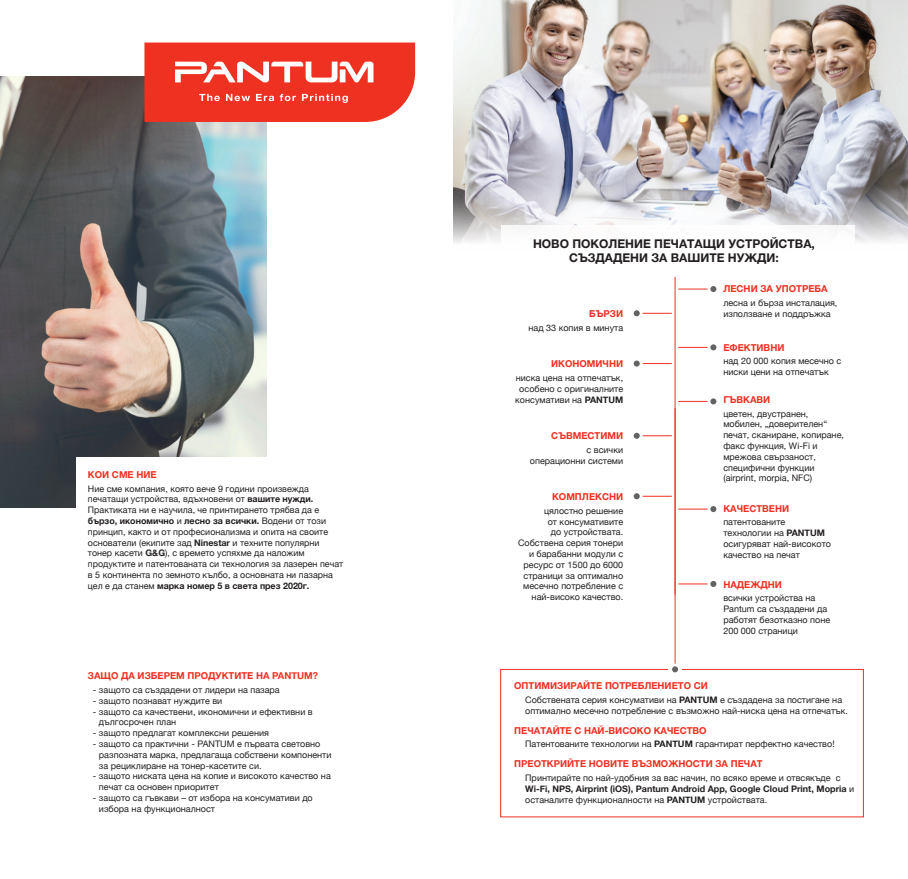
<style>
.page{position:relative;width:908px;height:879px;background:#fff}
.page>*{position:absolute;margin:0;border:0;box-sizing:border-box;transform-origin:0 0}
.t1{font:700 12px/14.4px "Helvetica Neue";color:#231f20;text-align:center}
.t2{font:700 9.5px "Helvetica Neue";color:#ef3122}
.t3{font:9px/10.8px "Helvetica Neue";color:#231f20}
.s1{font-weight:700}
</style>
<div class="page">
<img style="left:454px;top:0;width:453px;height:243px">
<img style="left:0;top:77px;width:266px;height:430px">
<div style="left:77px;top:457px;width:279px;height:143px;background:#fff"></div>
<svg style="left:144px;top:43px;width:271px;height:79px"></svg>
<div style="left:500px;top:225px;width:353px;height:428px;background:#fff"></div>
<hr style="left:674px;top:277px;width:1px;height:317px;background:#ef3122">
<hr style="left:634px;top:313px;width:37px;height:1px;background:#ef3122">
<div style="left:632px;top:309px;width:9px;height:9px;background:#636366;border-radius:50%"></div>
<div style="left:630px;top:307px;width:12px;height:12px;border:3px solid #fff;border-radius:50%"></div>
<hr style="left:634px;top:363px;width:37px;height:1px;background:#ef3122">
<div style="left:632px;top:359px;width:9px;height:9px;background:#636366;border-radius:50%"></div>
<div style="left:630px;top:358px;width:12px;height:11px;border:3px solid #fff;border-radius:50%"></div>
<hr style="left:634px;top:435px;width:37px;height:1px;background:#ef3122">
<div style="left:632px;top:431px;width:9px;height:9px;background:#636366;border-radius:50%"></div>
<div style="left:630px;top:430px;width:12px;height:12px;border:3px solid #fff;border-radius:50%"></div>
<hr style="left:634px;top:496px;width:37px;height:1px;background:#ef3122">
<div style="left:632px;top:492px;width:9px;height:9px;background:#636366;border-radius:50%"></div>
<div style="left:630px;top:490px;width:12px;height:12px;border:3px solid #fff;border-radius:50%"></div>
<hr style="left:678px;top:288px;width:36px;height:1px;background:#ef3122">
<div style="left:708px;top:285px;width:9px;height:8px;background:#636366;border-radius:50%"></div>
<div style="left:707px;top:283px;width:12px;height:12px;border:3px solid #fff;border-radius:50%"></div>
<hr style="left:678px;top:347px;width:36px;height:1px;background:#ef3122">
<div style="left:708px;top:343px;width:9px;height:9px;background:#636366;border-radius:50%"></div>
<div style="left:707px;top:341px;width:12px;height:12px;border:3px solid #fff;border-radius:50%"></div>
<hr style="left:678px;top:401px;width:36px;height:1px;background:#ef3122">
<div style="left:708px;top:397px;width:9px;height:9px;background:#636366;border-radius:50%"></div>
<div style="left:707px;top:395px;width:12px;height:12px;border:3px solid #fff;border-radius:50%"></div>
<hr style="left:678px;top:508px;width:36px;height:1px;background:#ef3122">
<div style="left:708px;top:504px;width:9px;height:9px;background:#636366;border-radius:50%"></div>
<div style="left:707px;top:503px;width:12px;height:12px;border:3px solid #fff;border-radius:50%"></div>
<hr style="left:678px;top:583px;width:36px;height:1px;background:#ef3122">
<div style="left:708px;top:579px;width:9px;height:9px;background:#636366;border-radius:50%"></div>
<div style="left:707px;top:578px;width:12px;height:12px;border:3px solid #fff;border-radius:50%"></div>
<div style="left:500px;top:669px;width:363px;height:148px;border:1px solid #ef3122"></div>
<div style="left:667px;top:659px;width:14px;height:16px;background:#fff"></div>
<div style="left:670px;top:665px;width:9px;height:9px;background:#636366;border-radius:50%"></div>
<div style="left:669px;top:663px;width:11px;height:12px;border:3px solid #fff;border-radius:50%"></div>
<hr style="left:674px;top:408px;width:1px;height:255px;background:#ef3122">
<p class="t2" style="left:88px;top:469px;width:70px">КОИ СМЕ НИЕ</p>
<p class="t3" style="left:88px;top:483px;width:257px">Ние сме компания, която вече 9 години произвежда печатащи устройства, вдъхновени от <span class="s1">вашите нужди.<br></span>Практиката ни е научила, че принтирането трябва да е <span class="s1">бързо, икономично</span> и <span class="s1">лесно за всички.</span> Водени от този принцип, както и от професионализма и опита на своите основатели (екипите зад <span class="s1">Ninestar</span> и техните популярни тонер касети <span class="s1">G&amp;G</span>), с времето успяхме да наложим продуктите и патентованата си технология за лазерен печат в 5 континента по земното кълбо, а основната ни пазарна цел е да станем <span class="s1">марка номер 5 в света през 2020г.</span></p>
<p class="t2" style="left:88px;top:670px;width:232px">ЗАЩО ДА ИЗБЕРЕМ ПРОДУКТИТЕ НА PANTUM?</p>
<p class="t3" style="left:93px;top:684px;width:188px">- защото са създадени от лидери на пазара</p>
<p class="t3" style="left:93px;top:695px;width:131px">- защото познават нуждите ви</p>
<p class="t3" style="left:99px;top:706px;width:215px;text-indent:-6px">- защото са качествени, икономични и ефективни в дългосрочен план</p>
<p class="t3" style="left:93px;top:727px;width:177px">- защото предлагат комплексни решения</p>
<p class="t3" style="left:99px;top:738px;width:234px;text-indent:-6px">- защото са практични - PANTUМ е първата световно разпозната марка, предлагаща собствени компоненти за рециклиране на тонер-касетите си.</p>
<p class="t3" style="left:99px;top:770px;width:233px;text-indent:-6px">- защото ниската цена на копие и високото качество на печат са основен приоритет</p>
<p class="t3" style="left:99px;top:792px;width:215px;text-indent:-6px">- защото са гъвкави – от избора на консумативи до избора на функционалност</p>
<p class="t1" style="left:533px;top:236px;width:283px">НОВО ПОКОЛЕНИЕ ПЕЧАТАЩИ УСТРОЙСТВА,<br>СЪЗДАДЕНИ ЗА ВАШИТЕ НУЖДИ:</p>
<p class="t2" style="left:723px;top:283px;width:106px">ЛЕСНИ ЗА УПОТРЕБА</p>
<p class="t3" style="left:723px;top:297px;width:116px">лесна и бърза инсталация,</p>
<p class="t2" style="left:589px;top:308px;width:35px">БЪРЗИ</p>
<p class="t3" style="left:723px;top:308px;width:109px">използване и поддръжка</p>
<p class="t3" style="left:528px;top:322px;width:96px">над 33 копия в минута</p>
<p class="t2" style="left:551px;top:358px;width:74px">ИКОНОМИЧНИ</p>
<p class="t3" style="left:515px;top:372px;width:109px;text-align:center">ниска цена на отпечатък, особено с оригиналните консумативи на <span class="s1">PANTUM</span></p>
<p class="t2" style="left:551px;top:430px;width:73px">СЪВМЕСТИМИ</p>
<p class="t3" style="left:529px;top:444px;width:95px;text-align:right">с всички операционни системи</p>
<p class="t2" style="left:552px;top:491px;width:73px">КОМПЛЕКСНИ</p>
<p class="t3" style="left:518px;top:505px;width:106px;text-align:right">цялостно решение<br>от консумативите<br>до устройствата.<br>Собствена серия тонери и барабанни модули с ресурс от 1500 до 6000 страници за оптимално месечно потребление с най-високо качество.</p>
<p class="t2" style="left:723px;top:341px;width:63px">ЕФЕКТИВНИ</p>
<p class="t3" style="left:723px;top:355px;width:119px">над 20 000 копия месечно с ниски цени на отпечатък</p>
<p class="t2" style="left:723px;top:394px;width:49px">ГЪВКАВИ</p>
<p class="t3" style="left:723px;top:408px;width:122px">цветен, двустранен, мобилен, „доверителен“ печат, сканиране, копиране, факс функция, Wi-Fi и мрежова свързаност, специфични функции (airprint, morpia, NFC)</p>
<p class="t2" style="left:723px;top:502px;width:67px">КАЧЕСТВЕНИ</p>
<p class="t3" style="left:723px;top:516px;width:109px">патентованите технологии на <span class="s1">PANTUM </span>осигуряват най-високото качество на печат</p>
<p class="t2" style="left:723px;top:578px;width:60px">НАДЕЖДНИ</p>
<p class="t3" style="left:723px;top:592px;width:108px">всички устройства на<br>Pantum са създадени да работят безотказно поне<br>200 000 страници</p>
<p class="t2" style="left:514px;top:680px;width:195px">ОПТИМИЗИРАЙТЕ ПОТРЕБЛЕНИЕТО СИ</p>
<p class="t3" style="left:525px;top:694px;width:324px">Собствената серия консумативи на <span class="s1">PANTUM</span> е създадена за постигане на оптимално месечно потребление с възможно най-ниска цена на отпечатък.</p>
<p class="t2" style="left:514px;top:724px;width:194px">ПЕЧАТАЙТЕ С НАЙ-ВИСОКО КАЧЕСТВО</p>
<p class="t3" style="left:525px;top:739px;width:311px">Патентованите технологии на <span class="s1">PANTUM</span> гарантират перфектно качество!</p>
<p class="t2" style="left:514px;top:758px;width:250px">ПРЕОТКРИЙТЕ НОВИТЕ ВЪЗМОЖНОСТИ ЗА ПЕЧАТ</p>
<p class="t3" style="left:525px;top:772px;width:330px">Принтирайте по най-удобния за вас начин, по всяко време и отвсякъде с<br><span class="s1">Wi-Fi, NPS, Airprint (iOS), Pantum Android App, Google Cloud Print, Mopria</span> и останалите функционалности на <span class="s1">PANTUM</span> устройствата.</p>
</div>
